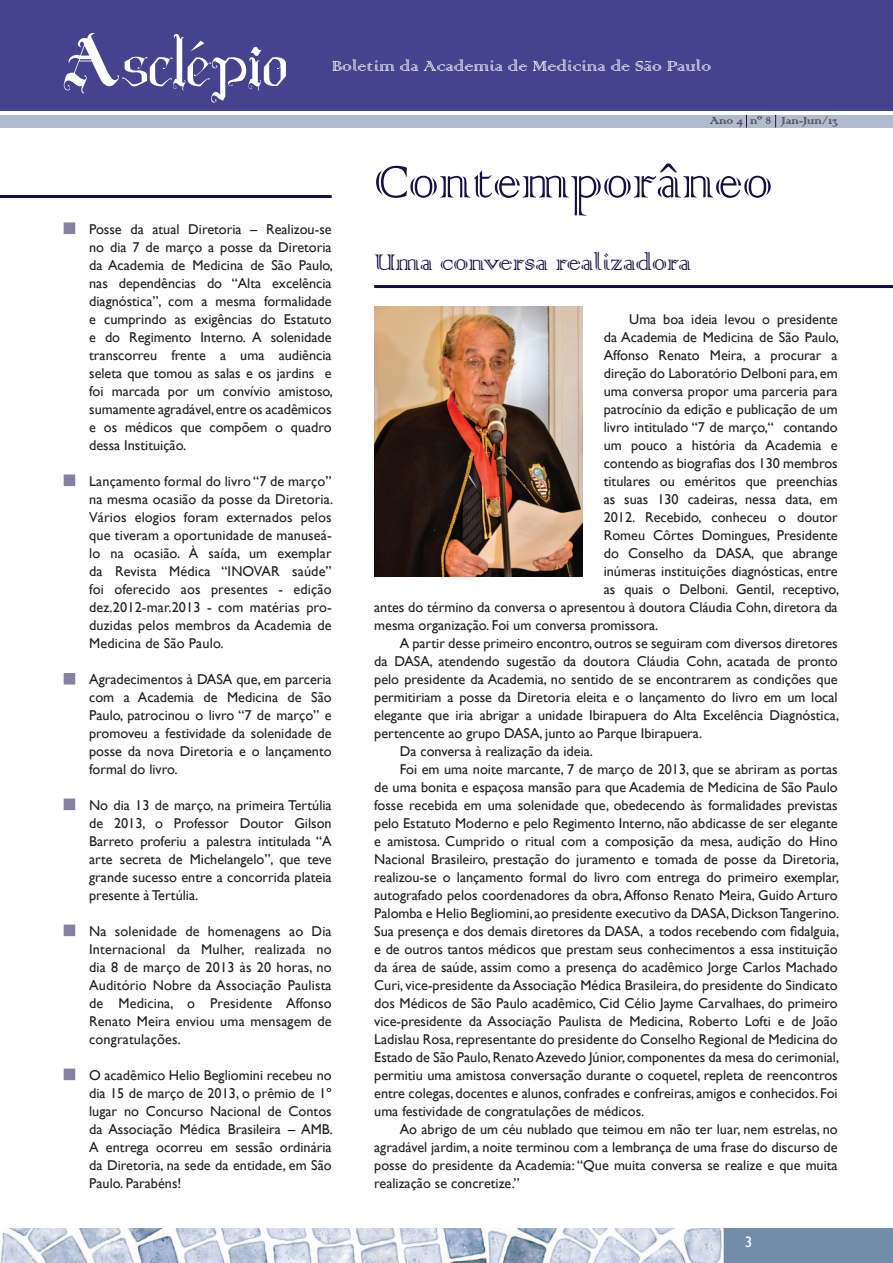
<style>
.page{position:relative;width:893px;height:1263px;background:#fff}
.page>*{position:absolute;margin:0;border:0;box-sizing:border-box;transform-origin:0 0}
.t1{font:60px "Colonna";color:#160f45}
.t2{font:30px "Colonna";color:#160f45}
.t3{font:19.5px "Colonna";color:#fff}
.t4{font:15px "Gill Sans";color:#fff}
.t5{font:14.25px/18px "Gill Sans";color:#231f20;text-align:justify}
.t6{font:13.5px "Colonna";color:#231f20}
</style>
<div class="page">
<div style="left:0;top:115px;width:893px;height:13px;background:#b1bbce"></div>
<div style="left:0;top:1229px;width:893px;height:34px;background:#728baa"></div>
<div style="left:0;top:0;width:893px;height:111px;background:#45438d"></div>
<svg style="left:746px;top:115px;width:1px;height:13px"></svg>
<svg style="left:775px;top:115px;width:1px;height:13px"></svg>
<svg style="left:64px;top:33px;width:222px;height:70px"></svg>
<hr style="left:722px;top:1229px;width:2px;height:34px;background:#fff">
<img style="left:0;top:1229px;width:722px;height:34px">
<hr style="left:0;top:195px;width:332px;height:3px;background:#160f45">
<div style="left:64px;top:222px;width:11px;height:12px;background:#8481a4;border:2px solid #8481a4"></div>
<hr style="left:374px;top:285px;width:519px;height:3px;background:#160f45">
<div style="left:64px;top:474px;width:11px;height:12px;background:#8481a4;border:2px solid #8481a4"></div>
<div style="left:64px;top:673px;width:11px;height:11px;background:#8481a4"></div>
<div style="left:64px;top:798px;width:11px;height:12px;background:#8481a4;border:2px solid #8481a4"></div>
<div style="left:64px;top:924px;width:11px;height:12px;background:#8481a4;border:2px solid #8481a4"></div>
<div style="left:64px;top:1068px;width:11px;height:12px;background:#8481a4;border:2px solid #8481a4"></div>
<img style="left:374px;top:306px;width:209px;height:270px">
<h3 class="t3" style="left:332px;top:54px;width:381px">Boletim da Academia de Medicina de São Paulo</h3>
<p class="t5" style="left:89px;top:220px;width:245px">Posse da atual Diretoria – Realizou-se no dia 7 de março a posse da Diretoria da Academia de Medicina de São Paulo, nas dependências do “Alta excelência diagnóstica”, com a mesma formalidade e cumprindo as exigências do Estatuto e do Regimento Interno. A solenidade transcorreu frente a uma audiência seleta que tomou as salas e os jardins e foi marcada por um convívio amistoso, sumamente agradável, entre os acadêmicos e os médicos que compõem o quadro dessa Instituição.</p>
<p class="t5" style="left:89px;top:472px;width:245px">Lançamento formal do livro “7 de março” na mesma ocasião da posse da Diretoria.<br>Vários elogios foram externados pelos que tiveram a oportunidade de manuseá&shy;lo na ocasião. À saída, um exemplar da Revista Médica “INOVAR saúde” foi oferecido aos presentes - edição dez.2012-mar.2013 - com matérias pro&shy;duzidas pelos membros da Academia de Medicina de São Paulo.</p>
<p class="t5" style="left:89px;top:670px;width:244px">Agradecimentos à DASA que, em parceria com a Academia de Medicina de São Paulo, patrocinou o livro “7 de março” e promoveu a festividade da solenidade de posse da nova Diretoria e o lançamento formal do livro.</p>
<p class="t5" style="left:89px;top:796px;width:244px">No dia 13 de março, na primeira Tertúlia de 2013, o Professor Doutor Gilson Barreto proferiu a palestra intitulada “A arte secreta de Michelangelo”, que teve grande sucesso entre a concorrida plateia presente à Tertúlia.</p>
<p class="t5" style="left:89px;top:922px;width:244px">Na solenidade de homenagens ao Dia Internacional da Mulher, realizada no dia 8 de março de 2013 às 20 horas, no Auditório Nobre da Associação Paulista de Medicina, o Presidente Affonso Renato Meira enviou uma mensagem de congratulações.</p>
<p class="t5" style="left:89px;top:1066px;width:245px">O acadêmico Helio Begliomini recebeu no dia 15 de março de 2013, o prêmio de 1º lugar no Concurso Nacional de Contos da Associação Médica Brasileira – AMB.<br>A entrega ocorreu em sessão ordinária da Diretoria, na sede da entidade, em São Paulo. Parabéns!</p>
<p class="t6" style="left:710px;top:112px;width:129px">Ano 4 nº 8 Jan-Jun/13</p>
<h1 class="t1" style="left:374px;top:142px;width:400px">Contemporâneo</h1>
<h2 class="t2" style="left:374px;top:242px;width:318px">Uma conversa realizadora</h2>
<p class="t5" style="left:604px;top:310px;width:237px;text-indent:26px">Uma boa ideia levou o presidente da Academia de Medicina de São Paulo, Affonso Renato Meira, a procurar a direção do Laboratório Delboni para, em uma conversa propor uma parceria para patrocínio da edição e publicação de um livro intitulado “7 de março,“ contando um pouco a história da Academia e contendo as biografias dos 130 membros titulares ou eméritos que preenchias as suas 130 cadeiras, nessa data, em 2012. Recebido, conheceu o doutor Romeu Côrtes Domingues, Presidente do Conselho da DASA, que abrange inúmeras instituições diagnósticas, entre as quais o Delboni. Gentil, receptivo,</p>
<p class="t5" style="left:374px;top:598px;width:465px">antes do término da conversa o apresentou à doutora Cláudia Cohn, diretora da mesma organização. Foi um conversa promissora.</p>
<p class="t5" style="left:400px;top:634px;width:439px">A partir desse primeiro encontro, outros se seguiram com diversos diretores</p>
<p class="t5" style="left:374px;top:652px;width:465px">da DASA, atendendo sugestão da doutora Cláudia Cohn, acatada de pronto</p>
<p class="t5" style="left:374px;top:670px;width:465px">pelo presidente da Academia, no sentido de se encontrarem as condições que</p>
<p class="t5" style="left:374px;top:688px;width:465px">permitiriam a posse da Diretoria eleita e o lançamento do livro em um local</p>
<p class="t5" style="left:374px;top:706px;width:466px">elegante que iria abrigar a unidade Ibirapuera do Alta Excelência Diagnóstica,</p>
<p class="t5" style="left:374px;top:724px;width:329px">pertencente ao grupo DASA, junto ao Parque Ibirapuera.</p>
<p class="t5" style="left:400px;top:742px;width:195px">Da conversa à realização da ideia.</p>
<p class="t5" style="left:400px;top:760px;width:439px">Foi em uma noite marcante, 7 de março de 2013, que se abriram as portas</p>
<p class="t5" style="left:374px;top:778px;width:465px">de uma bonita e espaçosa mansão para que Academia de Medicina de São Paulo</p>
<p class="t5" style="left:374px;top:796px;width:465px">fosse recebida em uma solenidade que, obedecendo às formalidades previstas</p>
<p class="t5" style="left:374px;top:814px;width:465px">pelo Estatuto Moderno e pelo Regimento Interno, não abdicasse de ser elegante</p>
<p class="t5" style="left:374px;top:832px;width:465px">e amistosa. Cumprido o ritual com a composição da mesa, audição do Hino</p>
<p class="t5" style="left:374px;top:850px;width:466px">Nacional Brasileiro, prestação do juramento e tomada de posse da Diretoria,</p>
<p class="t5" style="left:374px;top:868px;width:466px">realizou-se o lançamento formal do livro com entrega do primeiro exemplar,</p>
<p class="t5" style="left:374px;top:886px;width:465px">autografado pelos coordenadores da obra, Affonso Renato Meira, Guido Arturo</p>
<p class="t5" style="left:374px;top:904px;width:466px">Palomba e Helio Begliomini, ao presidente executivo da DASA, Dickson Tangerino.</p>
<p class="t5" style="left:374px;top:922px;width:466px">Sua presença e dos demais diretores da DASA, a todos recebendo com fidalguia,</p>
<p class="t5" style="left:374px;top:940px;width:465px">e de outros tantos médicos que prestam seus conhecimentos a essa instituição</p>
<p class="t5" style="left:374px;top:958px;width:465px">da área de saúde, assim como a presença do acadêmico Jorge Carlos Machado</p>
<p class="t5" style="left:374px;top:976px;width:465px">Curi, vice-presidente da Associação Médica Brasileira, do presidente do Sindicato</p>
<p class="t5" style="left:374px;top:994px;width:465px">dos Médicos de São Paulo acadêmico, Cid Célio Jayme Carvalhaes, do primeiro</p>
<p class="t5" style="left:374px;top:1012px;width:465px">vice-presidente da Associação Paulista de Medicina, Roberto Lofti e de João</p>
<p class="t5" style="left:374px;top:1030px;width:465px">Ladislau Rosa, representante do presidente do Conselho Regional de Medicina do</p>
<p class="t5" style="left:374px;top:1048px;width:466px">Estado de São Paulo, Renato Azevedo Júnior, componentes da mesa do cerimonial,</p>
<p class="t5" style="left:374px;top:1066px;width:465px">permitiu uma amistosa conversação durante o coquetel, repleta de reencontros</p>
<p class="t5" style="left:374px;top:1084px;width:465px">entre colegas, docentes e alunos, confrades e confreiras, amigos e conhecidos. Foi</p>
<p class="t5" style="left:374px;top:1102px;width:272px">uma festividade de congratulações de médicos.</p>
<p class="t5" style="left:400px;top:1120px;width:439px">Ao abrigo de um céu nublado que teimou em não ter luar, nem estrelas, no</p>
<p class="t5" style="left:374px;top:1138px;width:465px">agradável jardim, a noite terminou com a lembrança de uma frase do discurso de</p>
<p class="t5" style="left:374px;top:1156px;width:465px">posse do presidente da Academia: “Que muita conversa se realize e que muita</p>
<p class="t5" style="left:374px;top:1174px;width:147px">realização se concretize.”</p>
<p class="t4" style="left:745px;top:1233px;width:9px">3</p>
</div>
